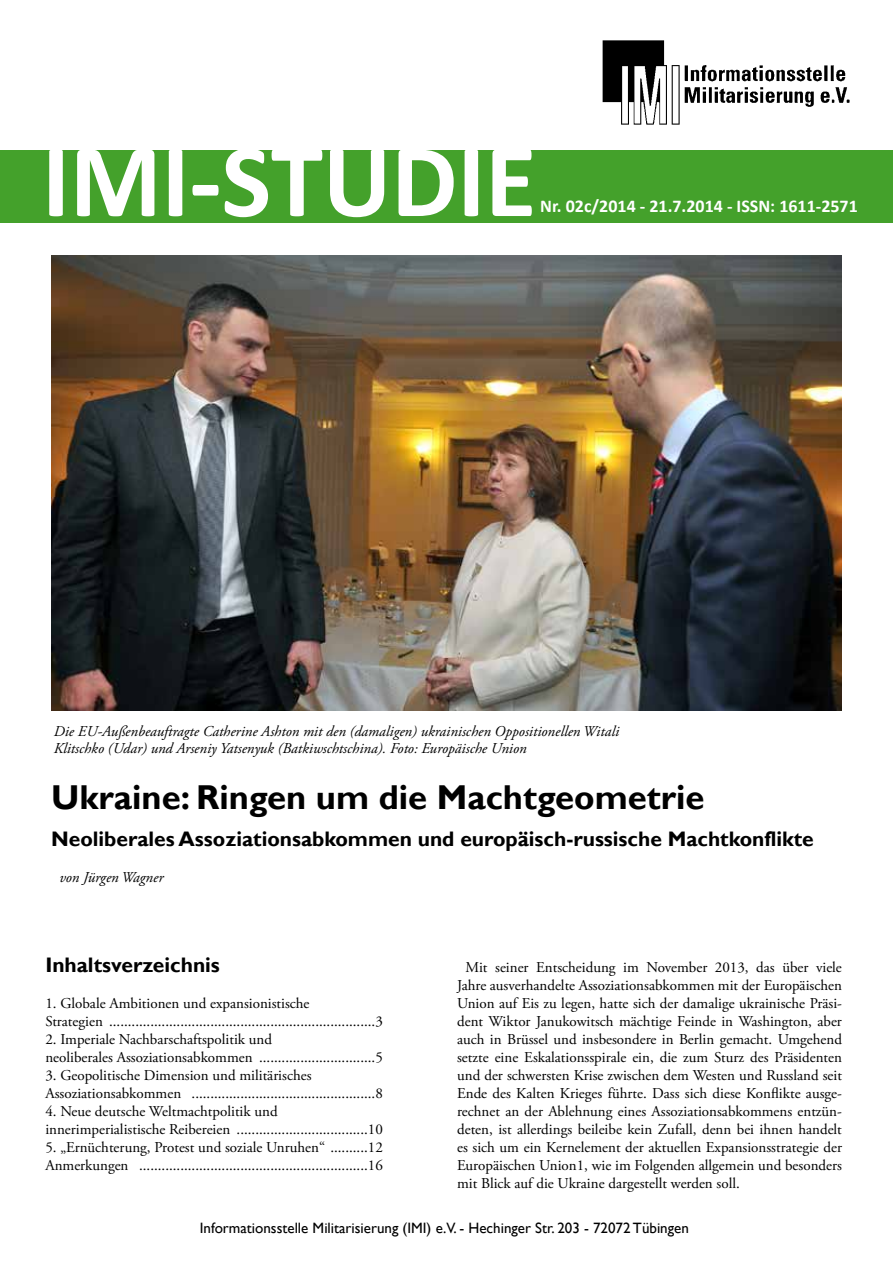
<style>
.page{position:relative;width:893px;height:1263px;background:#fff}
.page>*{position:absolute;margin:0;border:0;box-sizing:border-box;transform-origin:0 0}
.t1{font:700 105px "Calibri";color:#fff}
.t2{font:700 34.5px "Gill Sans";color:#000}
.t3{font:700 21px "Gill Sans";color:#000}
.t4{font:700 18px "Calibri";color:#fff}
.t5{font:15px/18px "Adobe Garamond Pro";color:#000}
.t6{font:italic 15px/16.5px "Adobe Garamond Pro";color:#000}
.t7{font:15px "Gill Sans";color:#000}
</style>
<div class="page">
<div style="left:0;top:150px;width:893px;height:73px;background:#44a12b"></div>
<img style="left:602px;top:40px;width:248px;height:85px">
<img style="left:51px;top:255px;width:791px;height:455px">
<h1 class="t1" style="left:42px;top:114px;width:496px">IMI-STUDIE</h1>
<p class="t4" style="left:540px;top:195px;width:319px">Nr. 02c/2014 - 21.7.2014 - ISSN: 1611-2571</p>
<p class="t6" style="left:54px;top:723px;width:567px">Die EU-Außenbeauftragte Catherine Ashton mit den (damaligen) ukrainischen Oppositionellen Witali<br>Klitschko (Udar) und Arseniy Yatsenyuk (Batkiwschtschina). Foto: Europäische Union</p>
<h2 class="t2" style="left:51px;top:776px;width:655px">Ukraine: Ringen um die Machtgeometrie</h2>
<h3 class="t3" style="left:51px;top:826px;width:764px">Neoliberales Assoziationsabkommen und europäisch-russische Machtkonflikte</h3>
<p class="t6" style="left:60px;top:869px;width:105px">von Jürgen Wagner</p>
<h3 class="t3" style="left:45px;top:952px;width:176px">Inhaltsverzeichnis</h3>
<p class="t5" style="left:45px;top:995px;width:339px">1. Globale Ambitionen und expansionistische<br>Strategien .......................................................................3</p>
<p class="t5" style="left:45px;top:1031px;width:339px">2. Imperiale Nachbarschaftspolitik und<br>neoliberales Assoziationsabkommen ...............................5</p>
<p class="t5" style="left:45px;top:1067px;width:339px">3. Geopolitische Dimension und militärisches<br>Assoziationsabkommen .................................................8</p>
<p class="t5" style="left:45px;top:1103px;width:339px">4. Neue deutsche Weltmachtpolitik und innerimperialistische Reibereien ...................................10</p>
<p class="t5" style="left:45px;top:1139px;width:339px">5. „Ernüchterung, Protest und soziale Unruhen“ ..........12<br>Anmerkungen .............................................................16</p>
<p class="t5" style="left:457px;top:959px;width:386px;text-align:justify;text-indent:9px">Mit seiner Entscheidung im November 2013, das über viele Jahre ausverhandelte Assoziationsabkommen mit der Europäischen Union auf Eis zu legen, hatte sich der damalige ukrainische Präsi&shy;dent Wiktor Janukowitsch mächtige Feinde in Washington, aber auch in Brüssel und insbesondere in Berlin gemacht. Umgehend setzte eine Eskalationsspirale ein, die zum Sturz des Präsidenten und der schwersten Krise zwischen dem Westen und Russland seit Ende des Kalten Krieges führte. Dass sich diese Konflikte ausge&shy;rechnet an der Ablehnung eines Assoziationsabkommens entzün&shy;deten, ist allerdings beileibe kein Zufall, denn bei ihnen handelt es sich um ein Kernelement der aktuellen Expansionsstrategie der Europäischen Union1, wie im Folgenden allgemein und besonders mit Blick auf die Ukraine dargestellt werden soll.</p>
<p class="t7" style="left:200px;top:1219px;width:490px">Informationsstelle Militarisierung (IMI) e.V. - Hechinger Str. 203 - 72072 Tübingen</p>
</div>
